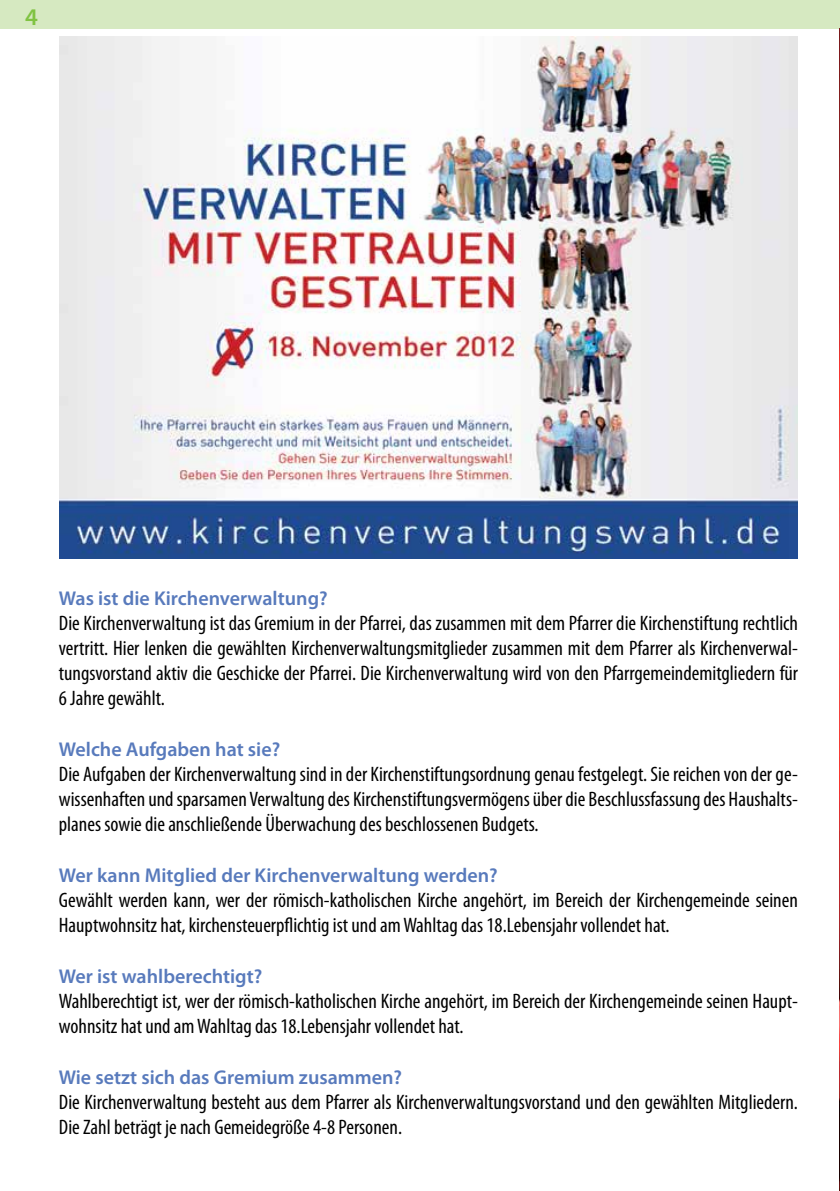
<style>
.page{position:relative;width:840px;height:1191px;background:#fff}
.page>*{position:absolute;margin:0;border:0;box-sizing:border-box;transform-origin:0 0}
.t1{font:600 24px "Myriad Pro";color:#80c342}
.t2{font:condensed 21px/25.2px "Myriad Pro";color:#000}
.t3{font:600 20px "Myriad Pro";color:#587abc}
</style>
<div class="page">
<div style="left:0;top:0;width:839px;height:29px;background:#d6e9c1"></div>
<img style="left:839px;top:28px;width:1px;height:1163px">
<img style="left:60px;top:37px;width:737px;height:521px">
<p class="t1" style="left:25px;top:2px;width:14px">4</p>
<p class="t3" style="left:59px;top:585px;width:270px">Was ist die Kirchenverwaltung?</p>
<p class="t2" style="left:59px;top:610px;width:740px;text-align:justify">Die Kirchenverwaltung ist das Gremium in der Pfarrei, das zusammen mit dem Pfarrer die Kirchenstiftung rechtlich vertritt. Hier lenken die gewählten Kirchenverwaltungsmitglieder zusammen mit dem Pfarrer als Kirchenverwal&shy;tungsvorstand aktiv die Geschicke der Pfarrei. Die Kirchenverwaltung wird von den Pfarrgemeindemitgliedern für 6 Jahre gewählt.</p>
<p class="t3" style="left:59px;top:736px;width:223px">Welche Aufgaben hat sie?</p>
<p class="t2" style="left:59px;top:761px;width:740px;text-align:justify">Die Aufgaben der Kirchenverwaltung sind in der Kirchenstiftungsordnung genau festgelegt. Sie reichen von der ge&shy;wissenhaften und sparsamen Verwaltung des Kirchenstiftungsvermögens über die Beschlussfassung des Haushalts&shy;planes sowie die anschließende Überwachung des beschlossenen Budgets.</p>
<p class="t3" style="left:59px;top:862px;width:440px">Wer kann Mitglied der Kirchenverwaltung werden?</p>
<p class="t2" style="left:59px;top:887px;width:740px">Gewählt werden kann, wer der römisch-katholischen Kirche angehört, im Bereich der Kirchengemeinde seinen<br>Hauptwohnsitz hat, kirchensteuerpflichtig ist und am Wahltag das 18.Lebensjahr vollendet hat.</p>
<p class="t3" style="left:59px;top:963px;width:205px">Wer ist wahlberechtigt?</p>
<p class="t2" style="left:59px;top:988px;width:740px">Wahlberechtigt ist, wer der römisch-katholischen Kirche angehört, im Bereich der Kirchengemeinde seinen Haupt&shy;wohnsitz hat und am Wahltag das 18.Lebensjahr vollendet hat.</p>
<p class="t3" style="left:59px;top:1064px;width:344px">Wie setzt sich das Gremium zusammen?</p>
<p class="t2" style="left:59px;top:1089px;width:740px">Die Kirchenverwaltung besteht aus dem Pfarrer als Kirchenverwaltungsvorstand und den gewählten Mitgliedern.<br>Die Zahl beträgt je nach Gemeidegröße 4-8 Personen.</p>
</div>
